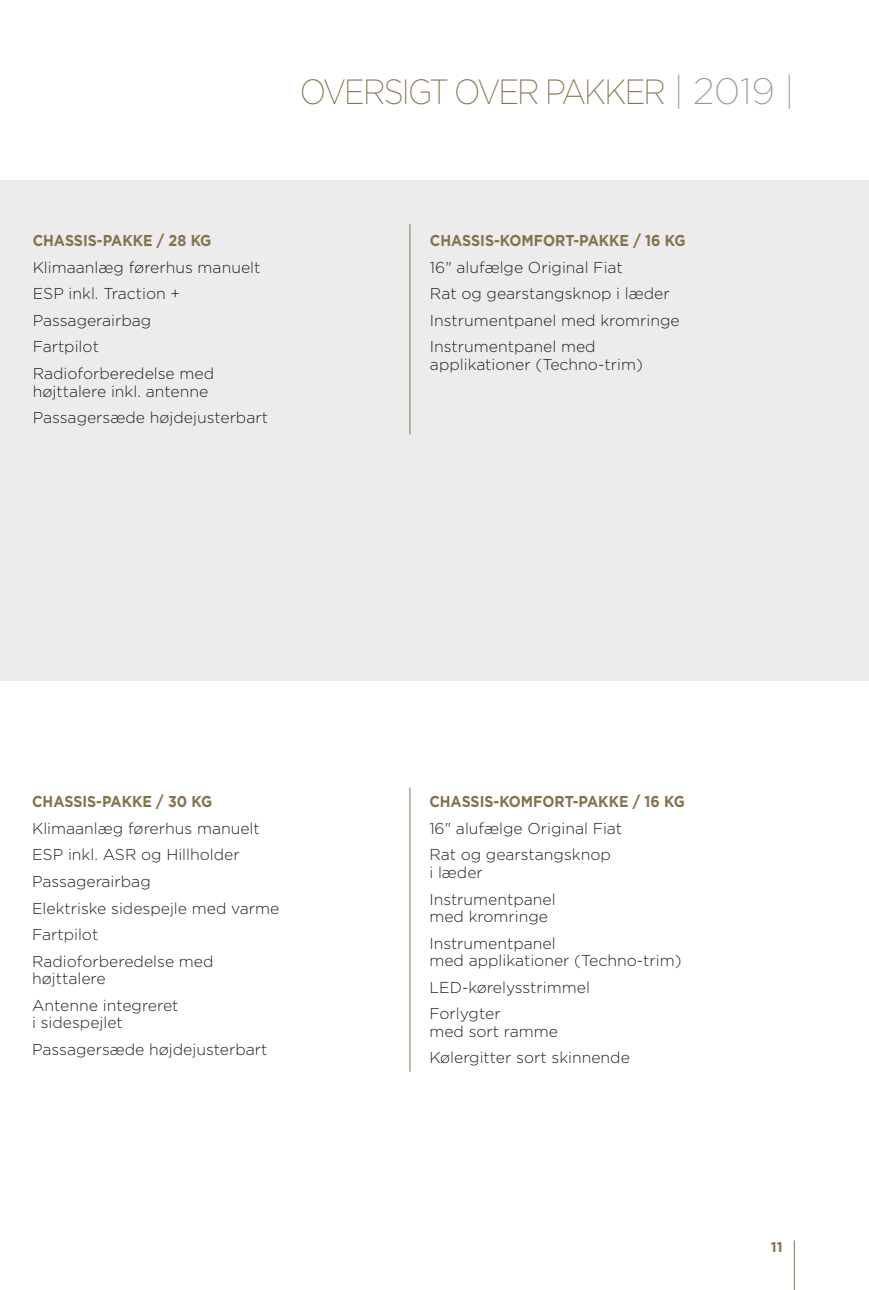
<style>
.page{position:relative;width:869px;height:1290px;background:#fff}
.page>*{position:absolute;margin:0;border:0;box-sizing:border-box;transform-origin:0 0}
.t1{font:200 35px "Gotham";letter-spacing:-.06em;color:#85724d;scale:.89 1}
.t2{font:300 15.75px/26.6px "Gotham";color:#222221}
.t3{font:700 15.75px "Gotham";color:#85724d;scale:.9 1}
.t4{font:700 14px "Gotham";color:#85724d}
.s1{font-size:36.75px;color:#9c9b9b}
</style>
<div class="page">
<hr style="left:793px;top:1240px;width:1px;height:50px;background:#85724d">
<div style="left:0;top:180px;width:868px;height:501px;background:#ececec"></div>
<hr style="left:409px;top:224px;width:1px;height:210px;background:#85724d">
<hr style="left:409px;top:788px;width:1px;height:283px;background:#85724d">
<h1 class="t1" style="left:300px;top:70px;width:557px">OVERSIGT OVER PAKKER <span class="s1">| 2019 |</span></h1>
<p class="t3" style="left:33px;top:230px;width:200px">CHASSIS-PAKKE / 28 KG</p>
<p class="t2" style="left:33px;top:253px;width:229px">Klimaanlæg førerhus manuelt<br>ESP inkl. Traction +<br>Passagerairbag<br>Fartpilot<br>Radioforberedelse med</p>
<p class="t2" style="left:33px;top:377px;width:237px">højttalere inkl. antenne<br>Passagersæde højdejusterbart</p>
<p class="t3" style="left:430px;top:230px;width:285px">CHASSIS-KOMFORT-PAKKE / 16 KG</p>
<p class="t2" style="left:430px;top:253px;width:251px">16" alufælge Original Fiat<br>Rat og gearstangsknop i læder<br>Instrumentpanel med kromringe<br>Instrumentpanel med</p>
<p class="t2" style="left:430px;top:351px;width:214px">applikationer (Techno-trim)</p>
<p class="t3" style="left:32px;top:791px;width:201px">CHASSIS-PAKKE / 30 KG</p>
<p class="t2" style="left:32px;top:814px;width:249px">Klimaanlæg førerhus manuelt<br>ESP inkl. ASR og Hillholder<br>Passagerairbag<br>Elektriske sidespejle med varme<br>Fartpilot<br>Radioforberedelse med</p>
<p class="t2" style="left:32px;top:965px;width:148px">højttalere<br>Antenne integreret</p>
<p class="t2" style="left:32px;top:1009px;width:237px">i sidespejlet<br>Passagersæde højdejusterbart</p>
<p class="t3" style="left:429px;top:791px;width:285px">CHASSIS-KOMFORT-PAKKE / 16 KG</p>
<p class="t2" style="left:429px;top:814px;width:194px">16" alufælge Original Fiat<br>Rat og gearstangsknop</p>
<p class="t2" style="left:429px;top:859px;width:128px">i læder<br>Instrumentpanel</p>
<p class="t2" style="left:429px;top:903px;width:128px">med kromringe<br>Instrumentpanel</p>
<p class="t2" style="left:429px;top:947px;width:253px">med applikationer (Techno-trim)<br>LED-kørelysstrimmel<br>Forlygter</p>
<p class="t2" style="left:429px;top:1017px;width:202px">med sort ramme<br>Kølergitter sort skinnende</p>
<p class="t4" style="left:770px;top:1237px;width:13px">11</p>
</div>
